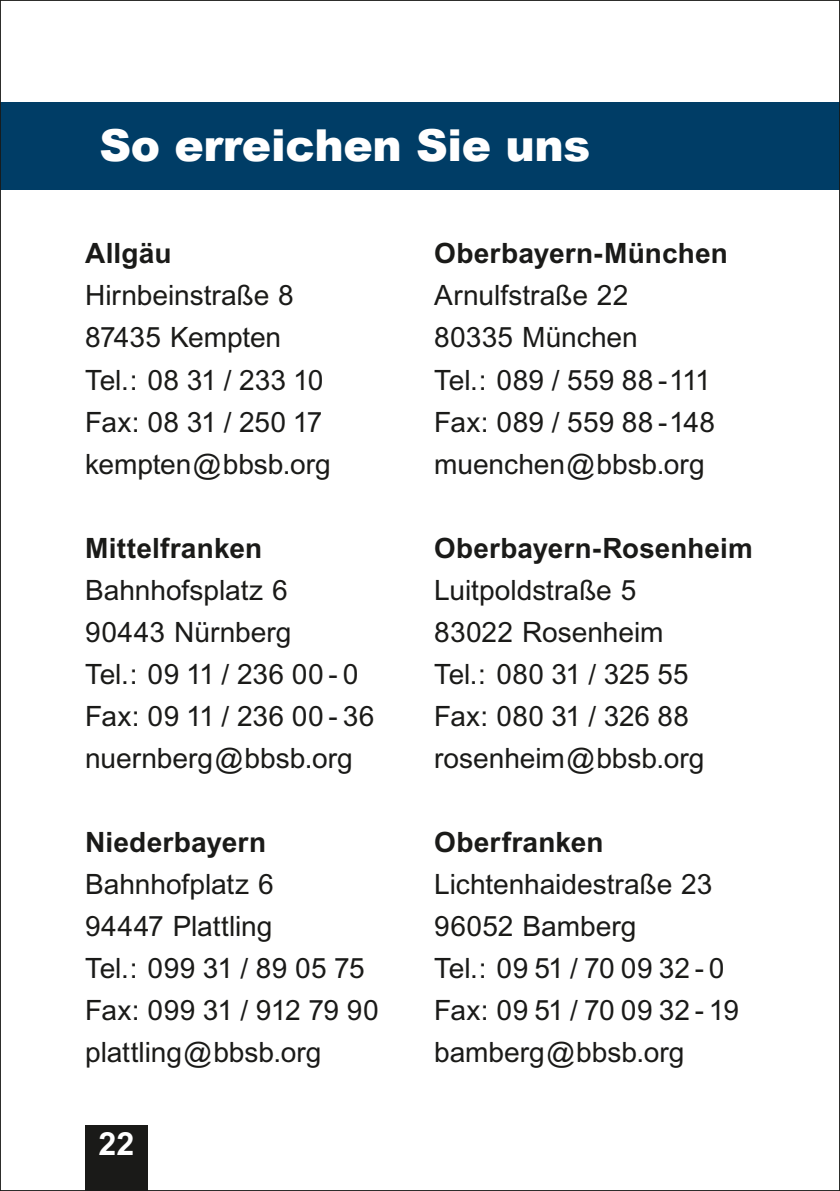
<style>
.page{position:relative;width:840px;height:1191px;background:#fff}
.page>*{position:absolute;margin:0;border:0;box-sizing:border-box;transform-origin:0 0}
.t1{font:900 44px "Arial";letter-spacing:-.005em;color:#fff}
.t2{font:700 32px "Arial";color:#fff}
.t3{font:28px/42px "Arial";color:#1a1a18}
.t4{font:700 28px "Arial";letter-spacing:.005em;color:#1a1a18}
</style>
<div class="page">
<div style="left:0;top:102px;width:839px;height:87px;background:#003d66"></div>
<div style="left:85px;top:1125px;width:62px;height:66px;background:#1a1a18"></div>
<h2 class="t1" style="left:99px;top:113px;width:492px">So erreichen Sie uns</h2>
<h3 class="t4" style="left:85px;top:237px;width:88px">Allgäu</h3>
<p class="t3" style="left:85px;top:275px;width:239px">Hirnbeinstraße 8<br>87435 Kempten<br>Tel.: 08 31 / 233 10<br>Fax: 08 31 / 250 17</p>
<p class="t3" style="left:85px;top:443px;width:247px">kempten@bbsb.org</p>
<h3 class="t4" style="left:85px;top:531px;width:178px">Mittelfranken</h3>
<p class="t3" style="left:85px;top:569px;width:290px">Bahnhofsplatz 6<br>90443 Nürnberg<br>Tel.: 09 11 / 236 00 - 0<br>Fax: 09 11 / 236 00 - 36</p>
<p class="t3" style="left:85px;top:737px;width:269px">nuernberg@bbsb.org</p>
<h3 class="t4" style="left:85px;top:825px;width:182px">Niederbayern</h3>
<p class="t3" style="left:85px;top:863px;width:295px">Bahnhofplatz 6<br>94447 Plattling<br>Tel.: 099 31 / 89 05 75<br>Fax: 099 31 / 912 79 90</p>
<p class="t3" style="left:85px;top:1031px;width:238px">plattling@bbsb.org</p>
<p class="t2" style="left:98px;top:1125px;width:37px">22</p>
<h3 class="t4" style="left:434px;top:237px;width:295px">Oberbayern-München</h3>
<p class="t3" style="left:434px;top:275px;width:282px">Arnulfstraße 22<br>80335 München<br>Tel.: 089 / 559 88 -111<br>Fax: 089 / 559 88 -148</p>
<p class="t3" style="left:434px;top:443px;width:272px">muenchen@bbsb.org</p>
<h3 class="t4" style="left:434px;top:531px;width:320px">Oberbayern-Rosenheim</h3>
<p class="t3" style="left:434px;top:569px;width:256px">Luitpoldstraße 5<br>83022 Rosenheim<br>Tel.: 080 31 / 325 55<br>Fax: 080 31 / 326 88</p>
<p class="t3" style="left:434px;top:737px;width:272px">rosenheim@bbsb.org</p>
<h3 class="t4" style="left:434px;top:825px;width:171px">Oberfranken</h3>
<p class="t3" style="left:434px;top:863px;width:306px">Lichtenhaidestraße 23<br>96052 Bamberg<br>Tel.: 09 51 / 70 09 32 - 0<br>Fax: 09 51 / 70 09 32 - 19</p>
<p class="t3" style="left:434px;top:1031px;width:251px">bamberg@bbsb.org</p>
</div>
